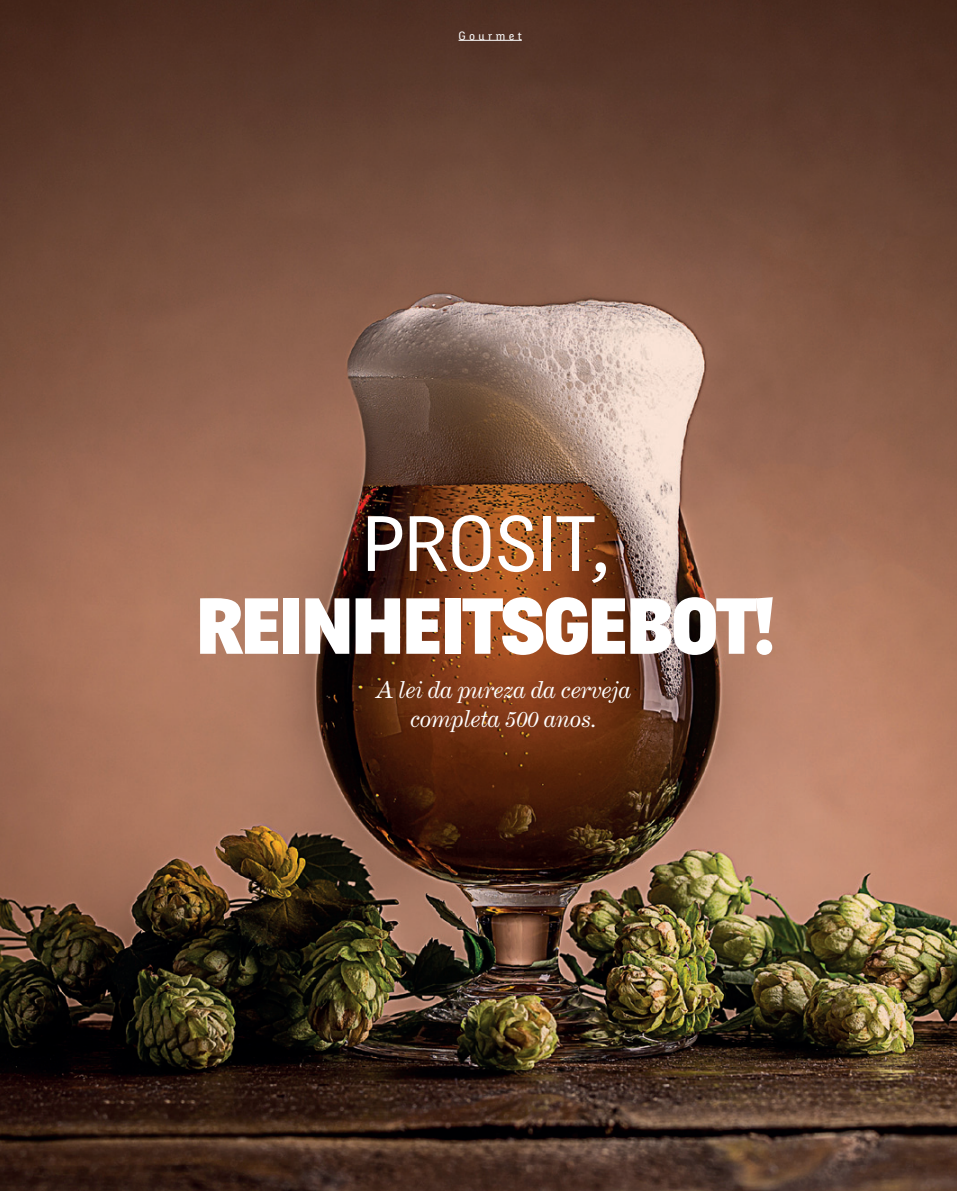
<style>
.page{position:relative;width:957px;height:1191px;background:#fff}
.page>*{position:absolute;margin:0;border:0;box-sizing:border-box;transform-origin:0 0}
.t1{font:900 78px "Fengardo Neue";letter-spacing:-.02em;color:#fff}
.t2{font:78px "Fengardo Neue";color:#fff}
.t3{font:italic 23.1px/29.7px "Century Expanded LT Std";letter-spacing:-.02em;color:#fff;text-align:center}
.t4{font:12px "Fengardo Neue";letter-spacing:.28em;color:#fff}
</style>
<div class="page">
<img style="left:0;top:0;width:957px;height:1191px">
<hr style="left:458px;top:40px;width:64px;height:1px;background:#fff">
<p class="t4" style="left:458px;top:29px;width:65px">Gourmet</p>
<h1 class="t2" style="left:361px;top:500px;width:249px">Prosit,</h1>
<h1 class="t1" style="left:196px;top:583px;width:579px">Reinheitsgebot!</h1>
<p class="t3" style="left:375px;top:674px;width:257px">A lei da pureza da cerveja completa 500 anos.</p>
</div>
